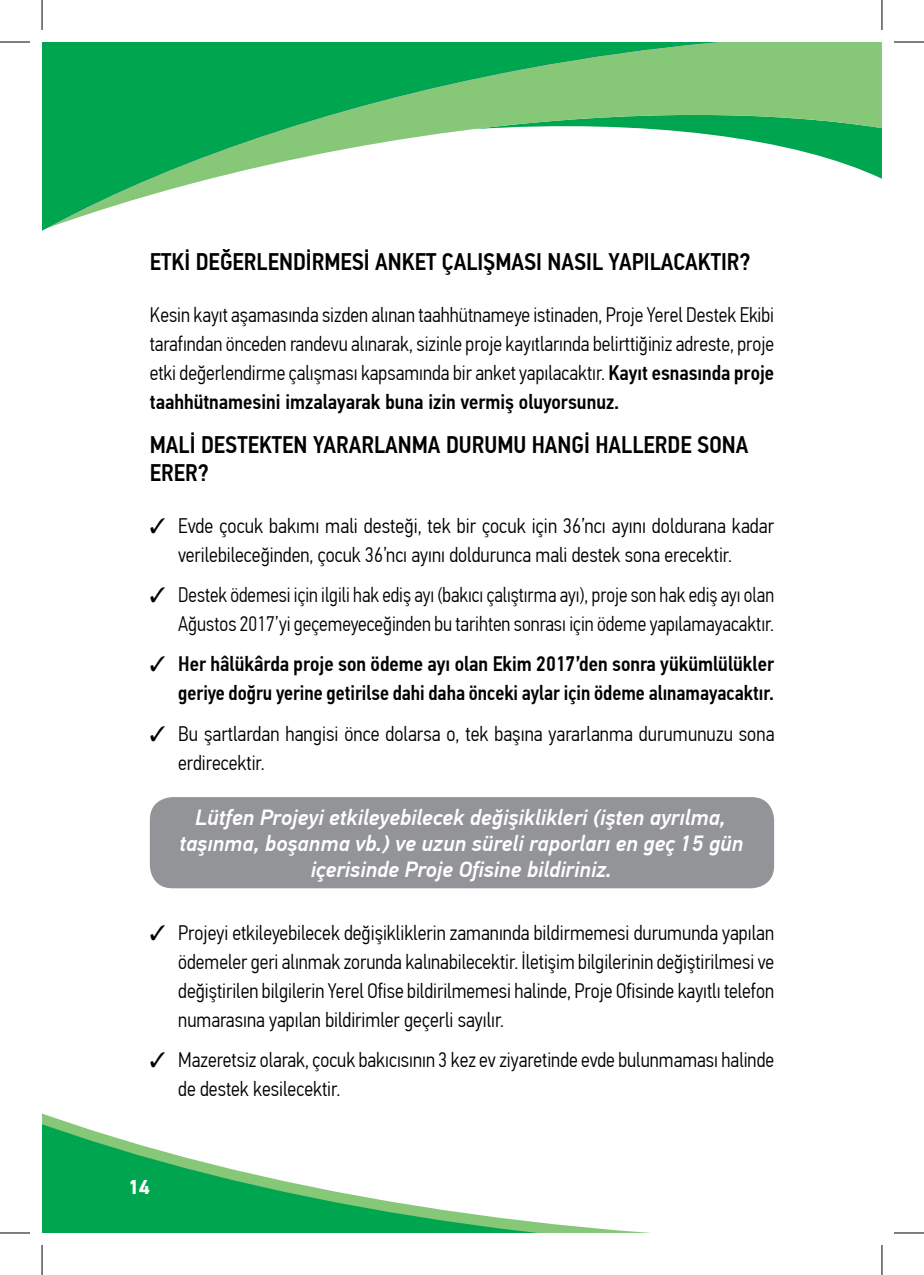
<style>
.page{position:relative;width:924px;height:1275px;background:#fff}
.page>*{position:absolute;margin:0;border:0;box-sizing:border-box;transform-origin:0 0}
.t1{font:500 24px/27.6px "PF Din Text Cond Pro";color:#000}
.t2{font:italic 500 22px/26px "PF Din Text Pro";color:#fff;text-align:center}
.t3{font:300 21px/29px "PF Din Text Cond Pro";color:#000}
.t4{font:300 21px/29px "PF Din Text Cond Pro";color:#000;text-align:right;scale:.96 1}
.t5{font:500 21px/29px "PF Din Text Cond Pro";color:#000;text-align:right}
.t6{font:700 20px "PF Din Text Pro";color:#fff}
.s1{font-weight:500}
</style>
<div class="page">
<svg style="left:42px;top:42px;width:839px;height:189px"></svg>
<svg style="left:42px;top:1118px;width:609px;height:115px"></svg>
<div style="left:150px;top:797px;width:623px;height:91px;background:#939498;border-radius:23px"></div>
<hr style="left:0;top:42px;width:30px;height:1px;background:#000">
<hr style="left:893px;top:42px;width:30px;height:1px;background:#000">
<hr style="left:0;top:1232px;width:30px;height:1px;background:#000">
<hr style="left:893px;top:1232px;width:30px;height:1px;background:#000">
<hr style="left:42px;top:0;width:1px;height:30px;background:#000">
<hr style="left:42px;top:1245px;width:1px;height:30px;background:#000">
<hr style="left:881px;top:0;width:1px;height:30px;background:#000">
<hr style="left:881px;top:1245px;width:1px;height:30px;background:#000">
<p class="t1" style="left:150px;top:248px;width:601px">ETKİ DEĞERLENDİRMESİ ANKET ÇALIŞMASI NASIL YAPILACAKTIR?</p>
<p class="t3" style="left:150px;top:300px;width:625px;text-align:justify">Kesin kayıt aşamasında sizden alınan taahhütnameye istinaden, Proje Yerel Destek Ekibi tarafından önceden randevu alınarak, sizinle proje kayıtlarında belirttiğiniz adreste, proje etki değerlendirme çalışması kapsamında bir anket yapılacaktır. <span class="s1">Kayıt esnasında proje taahhütnamesini imzalayarak buna izin vermiş oluyorsunuz.</span></p>
<p class="t1" style="left:150px;top:431px;width:599px">MALİ DESTEKTEN YARARLANMA DURUMU HANGİ HALLERDE SONA<br>ERER?</p>
<p class="t3" style="left:178px;top:511px;width:597px;text-indent:-28px">✓ Evde çocuk bakımı mali desteği, tek bir çocuk için 36’ncı ayını doldurana kadar verilebileceğinden, çocuk 36’ncı ayını doldurunca mali destek sona erecektir.</p>
<p class="t4" style="left:150px;top:580px;width:651px">✓ Destek ödemesi için ilgili hak ediş ayı (bakıcı çalıştırma ayı), proje son hak ediş ayı olan<br>Ağustos 2017’yi geçemeyeceğinden bu tarihten sonrası için ödeme yapılamayacaktır.</p>
<p class="t5" style="left:150px;top:649px;width:625px">✓ Her hâlükârda proje son ödeme ayı olan Ekim 2017’den sonra yükümlülükler geriye doğru yerine getirilse dahi daha önceki aylar için ödeme alınamayacaktır.</p>
<p class="t3" style="left:178px;top:719px;width:597px;text-indent:-28px">✓ Bu şartlardan hangisi önce dolarsa o, tek başına yararlanma durumunuzu sona erdirecektir.</p>
<p class="t2" style="left:179px;top:804px;width:565px">Lütfen Projeyi etkileyebilecek değişiklikleri (işten ayrılma, taşınma, boşanma vb.) ve uzun süreli raporları en geç 15 gün içerisinde Proje Ofisine bildiriniz.</p>
<p class="t3" style="left:178px;top:918px;width:597px;text-align:justify;text-indent:-28px">✓ Projeyi etkileyebilecek değişikliklerin zamanında bildirmemesi durumunda yapılan ödemeler geri alınmak zorunda kalınabilecektir. İletişim bilgilerinin değiştirilmesi ve değiştirilen bilgilerin Yerel Ofise bildirilmemesi halinde, Proje Ofisinde kayıtlı telefon numarasına yapılan bildirimler geçerli sayılır.</p>
<p class="t3" style="left:178px;top:1045px;width:597px;text-indent:-28px">✓ Mazeretsiz olarak, çocuk bakıcısının 3 kez ev ziyaretinde evde bulunmaması halinde de destek kesilecektir.</p>
<p class="t6" style="left:128px;top:1175px;width:24px">14</p>
</div>
